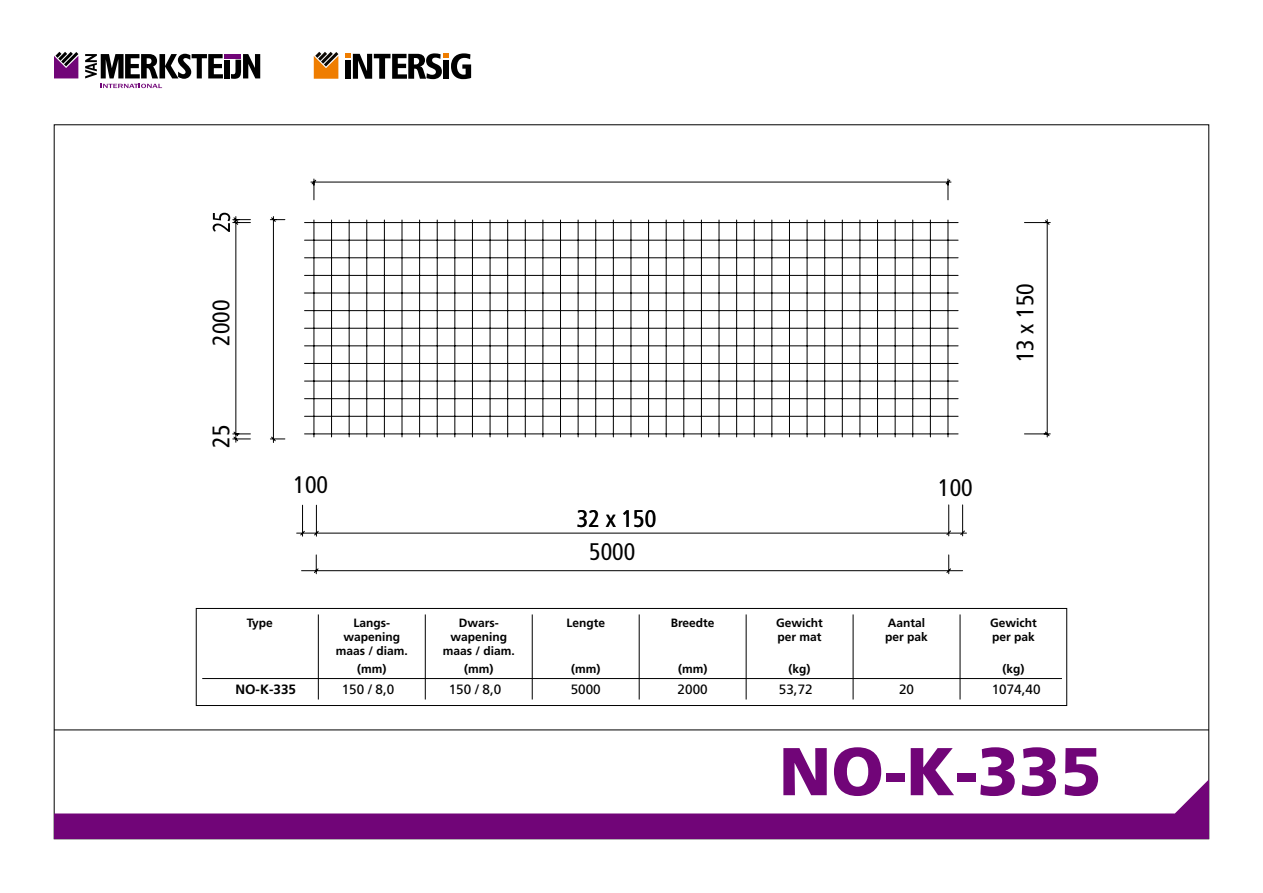
<style>
.page{position:relative;width:1263px;height:893px;background:#fff}
.page>*{position:absolute;margin:0;border:0;box-sizing:border-box;transform-origin:0 0}
.t1{font:900 67.5px "Frutiger LT Std";color:#710578}
.t2{font:condensed 24px "Frutiger LT Std";color:#000}
.t3{font:13.5px "Frutiger LT Std";color:#000}
.t4{font:700 13.5px "Frutiger LT Std";color:#000}
.t5{font:700 12px/14.4px "Frutiger LT Std";color:#000}
</style>
<div class="page">
<svg style="left:54px;top:779px;width:1155px;height:60px"></svg>
<hr style="left:54px;top:730px;width:1155px;height:1px;background:#000">
<hr style="left:224px;top:54px;width:17px;height:4px;background:#710578">
<div style="left:224px;top:60px;width:6px;height:18px;background:#000"></div>
<svg style="left:231px;top:54px;width:29px;height:25px"></svg>
<svg style="left:85px;top:54px;width:138px;height:34px"></svg>
<svg style="left:54px;top:52px;width:24px;height:26px"></svg>
<div style="left:196px;top:608px;width:871px;height:98px;border:1px solid #000"></div>
<hr style="left:202px;top:678px;width:860px;height:1px;background:#000">
<hr style="left:318px;top:614px;width:1px;height:85px;background:#000">
<hr style="left:425px;top:614px;width:1px;height:85px;background:#000">
<hr style="left:532px;top:614px;width:1px;height:85px;background:#000">
<hr style="left:639px;top:614px;width:1px;height:85px;background:#000">
<hr style="left:746px;top:614px;width:1px;height:85px;background:#000">
<hr style="left:853px;top:614px;width:1px;height:85px;background:#000">
<hr style="left:960px;top:614px;width:1px;height:85px;background:#000">
<svg style="left:314px;top:52px;width:24px;height:27px"></svg>
<svg style="left:345px;top:53px;width:126px;height:26px"></svg>
<svg style="left:213px;top:213px;width:17px;height:19px"></svg>
<svg style="left:233px;top:179px;width:817px;height:395px"></svg>
<svg style="left:947px;top:505px;width:4px;height:31px"></svg>
<svg style="left:960px;top:505px;width:5px;height:31px"></svg>
<h2 class="t2" style="left:207px;top:346px;width:48px;rotate:-90deg">2000</h2>
<h2 class="t2" style="left:1011px;top:362px;width:81px;rotate:-90deg">13 x 150</h2>
<h2 class="t2" style="left:207px;top:448px;width:25px;rotate:-90deg">25</h2>
<h2 class="t2" style="left:294px;top:470px;width:36px">100</h2>
<h2 class="t2" style="left:577px;top:504px;width:81px">32 x 150</h2>
<h2 class="t2" style="left:577px;top:504px;width:81px">32 x 150</h2>
<h2 class="t2" style="left:589px;top:537px;width:48px">5000</h2>
<h2 class="t2" style="left:938px;top:474px;width:36px">100</h2>
<p class="t5" style="left:247px;top:615px;width:28px">Type</p>
<p class="t5" style="left:336px;top:615px;width:74px;text-align:center">Langs&shy;wapening maas / diam.</p>
<p class="t5" style="left:443px;top:615px;width:74px;text-align:center">Dwars&shy;wapening maas / diam.</p>
<p class="t5" style="left:566px;top:615px;width:40px">Lengte</p>
<p class="t5" style="left:671px;top:615px;width:45px">Breedte</p>
<p class="t5" style="left:776px;top:615px;width:48px">Gewicht per mat</p>
<p class="t5" style="left:885px;top:615px;width:44px">Aantal per pak</p>
<p class="t5" style="left:990px;top:615px;width:48px">Gewicht per pak</p>
<p class="t5" style="left:357px;top:661px;width:31px">(mm)</p>
<p class="t5" style="left:464px;top:661px;width:31px">(mm)</p>
<p class="t5" style="left:571px;top:661px;width:31px">(mm)</p>
<p class="t5" style="left:678px;top:661px;width:31px">(mm)</p>
<p class="t5" style="left:789px;top:661px;width:23px">(kg)</p>
<p class="t5" style="left:1002px;top:661px;width:23px">(kg)</p>
<p class="t4" style="left:235px;top:681px;width:62px">NO-K-335</p>
<p class="t3" style="left:342px;top:681px;width:54px">150 / 8,0</p>
<p class="t3" style="left:449px;top:681px;width:54px">150 / 8,0</p>
<p class="t3" style="left:571px;top:681px;width:32px">5000</p>
<p class="t3" style="left:678px;top:681px;width:32px">2000</p>
<p class="t3" style="left:779px;top:681px;width:35px">53,72</p>
<p class="t3" style="left:899px;top:681px;width:17px">20</p>
<p class="t3" style="left:992px;top:681px;width:50px">1074,40</p>
<h1 class="t1" style="left:779px;top:731px;width:324px">NO-K-335</h1>
</div>
